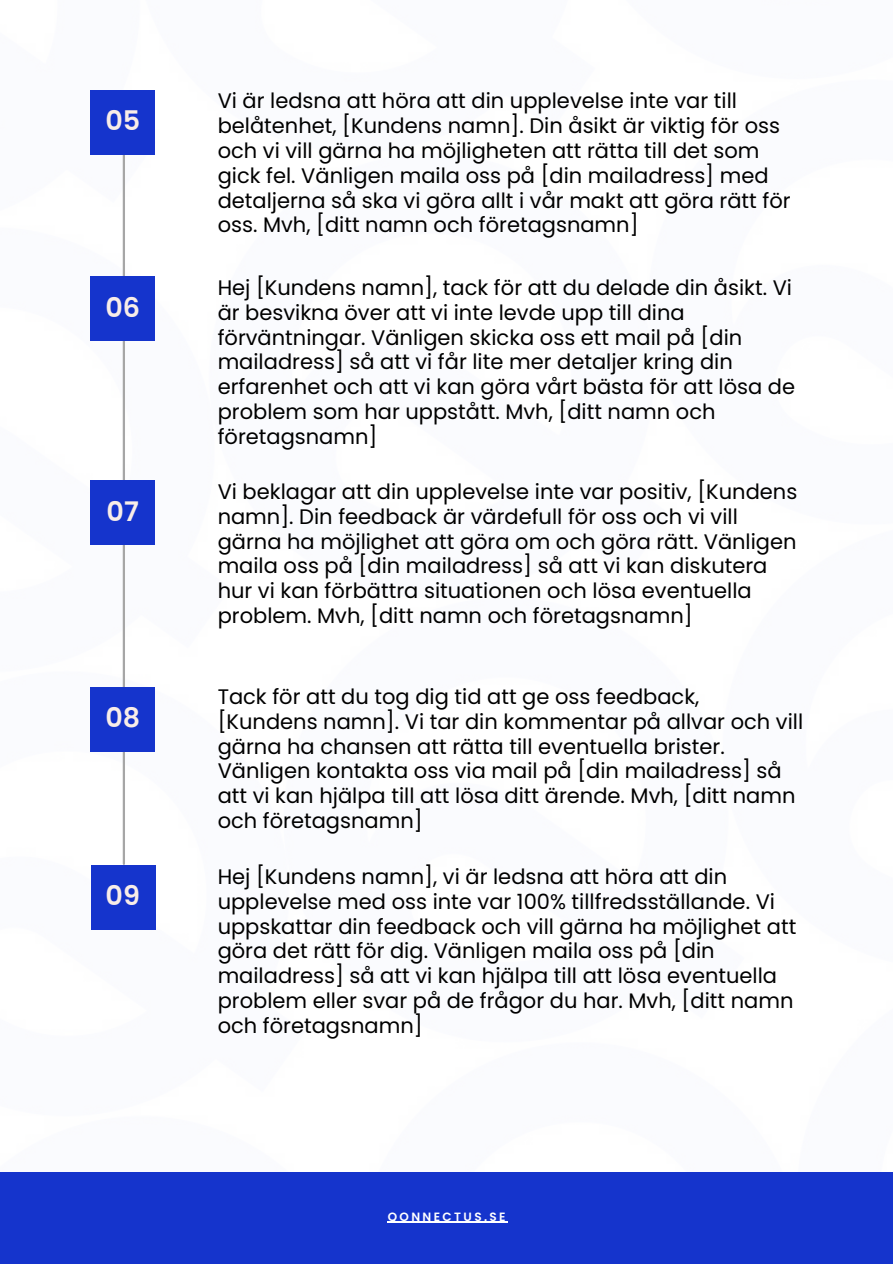
<style>
.page{position:relative;width:893px;height:1264px;background:#fff}
.page>*{position:absolute;margin:0;border:0;box-sizing:border-box;transform-origin:0 0}
.t1{font:600 27px "Poppins";color:#f8ede8}
.t2{font:21px/24.8px "Poppins";color:#000}
.t3{font:600 12px "Poppins";letter-spacing:.2em;color:#fff}
</style>
<div class="page">
<hr style="left:123px;top:121px;width:2px;height:742px;background:#a6a6a6">
<div style="left:90px;top:90px;width:65px;height:65px;background:#1534cc"></div>
<div style="left:90px;top:276px;width:65px;height:64px;background:#1534cc"></div>
<div style="left:90px;top:480px;width:65px;height:64px;background:#1534cc"></div>
<div style="left:90px;top:686px;width:65px;height:65px;background:#1534cc"></div>
<div style="left:0;top:1172px;width:892px;height:91px;background:#1534cc"></div>
<div style="left:92px;top:865px;width:64px;height:64px;background:#1534cc"></div>
<hr style="left:387px;top:1221px;width:121px;height:1px;background:#fff">
<p class="t1" style="left:105px;top:105px;width:36px">05</p>
<p class="t1" style="left:105px;top:291px;width:36px">06</p>
<p class="t1" style="left:107px;top:496px;width:34px">07</p>
<p class="t1" style="left:105px;top:701px;width:36px">08</p>
<p class="t1" style="left:106px;top:880px;width:36px">09</p>
<p class="t2" style="left:218px;top:89px;width:574px">Vi är ledsna att höra att din upplevelse inte var till belåtenhet, [Kundens namn]. Din åsikt är viktig för oss och vi vill gärna ha möjligheten att rätta till det som gick fel. Vänligen maila oss på [din mailadress] med detaljerna så ska vi göra allt i vår makt att göra rätt för oss. Mvh, [ditt namn och företagsnamn]</p>
<p class="t2" style="left:218px;top:275px;width:579px">Hej [Kundens namn], tack för att du delade din åsikt. Vi är besvikna över att vi inte levde upp till dina förväntningar. Vänligen skicka oss ett mail på [din mailadress] så att vi får lite mer detaljer kring din erfarenhet och att vi kan göra vårt bästa för att lösa de problem som har uppstått. Mvh, [ditt namn och företagsnamn]</p>
<p class="t2" style="left:218px;top:479px;width:581px">Vi beklagar att din upplevelse inte var positiv, [Kundens namn]. Din feedback är värdefull för oss och vi vill gärna ha möjlighet att göra om och göra rätt. Vänligen maila oss på [din mailadress] så att vi kan diskutera hur vi kan förbättra situationen och lösa eventuella problem. Mvh, [ditt namn och företagsnamn]</p>
<p class="t2" style="left:218px;top:684px;width:587px">Tack för att du tog dig tid att ge oss feedback, [Kundens namn]. Vi tar din kommentar på allvar och vill gärna ha chansen att rätta till eventuella brister.<br>Vänligen kontakta oss via mail på [din mailadress] så att vi kan hjälpa till att lösa ditt ärende. Mvh, [ditt namn och företagsnamn]</p>
<p class="t2" style="left:218px;top:864px;width:580px">Hej [Kundens namn], vi är ledsna att höra att din upplevelse med oss inte var 100% tillfredsställande. Vi uppskattar din feedback och vill gärna ha möjlighet att göra det rätt för dig. Vänligen maila oss på [din mailadress] så att vi kan hjälpa till att lösa eventuella problem eller svar på de frågor du har. Mvh, [ditt namn och företagsnamn]</p>
<p class="t3" style="left:387px;top:1209px;width:119px">QONNECTUS.SE</p>
</div>
